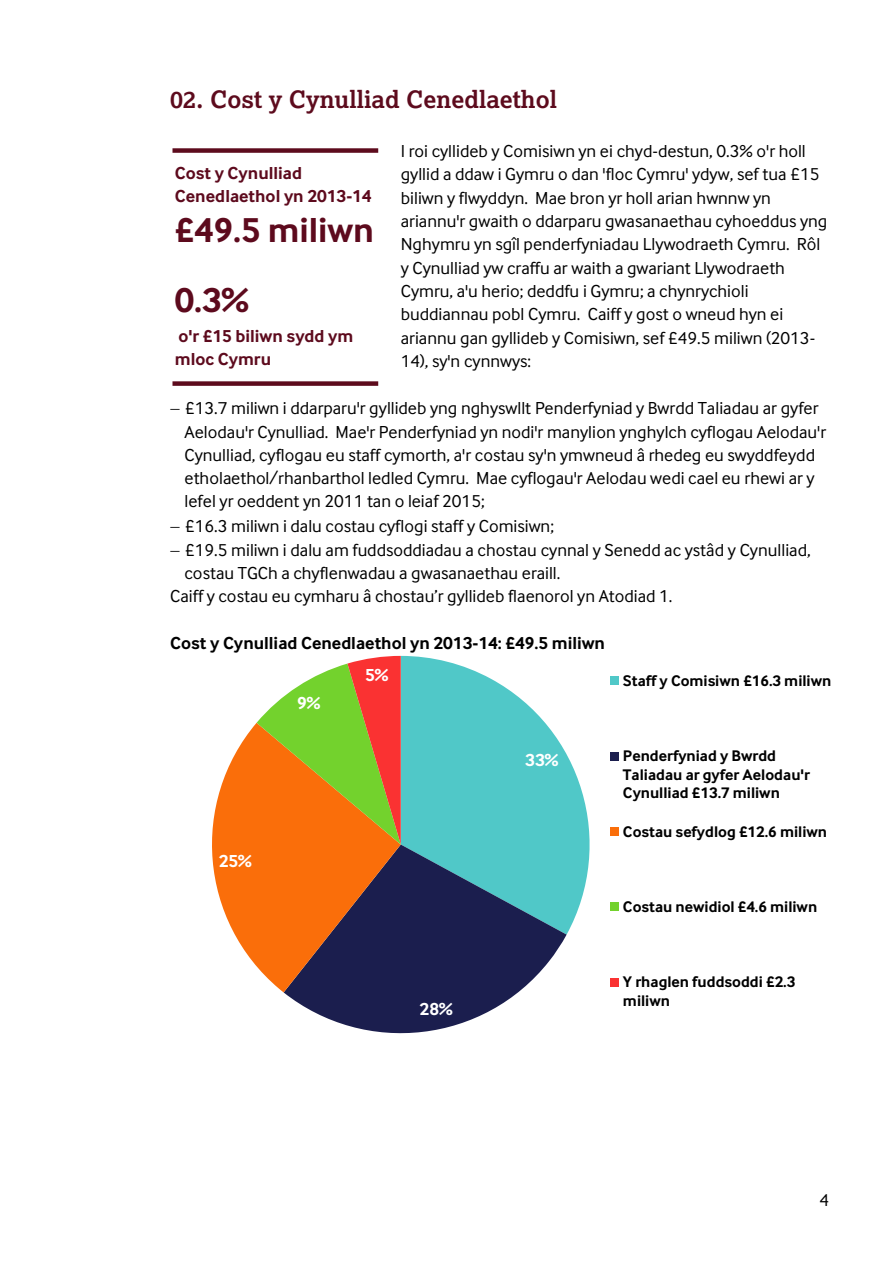
<style>
.page{position:relative;width:893px;height:1263px;background:#fff}
.page>*{position:absolute;margin:0;border:0;box-sizing:border-box;transform-origin:0 0}
.t1{font:700 36px "Cynulliad Sans";color:#5d0a1d}
.t2{font:700 24px "Cynulliad Serif";color:#5d0b1d}
.t3{font:700 18.15px "Cynulliad Sans";color:#fff}
.t4{font:18px/23.2px "Cynulliad Sans";color:#000}
.t5{font:700 18px/23.4px "Cynulliad Sans";color:#5d0a1d}
.t6{font:700 18px "Cynulliad Sans";color:#000}
.t7{font:700 15.9px/18.6px "Cynulliad Sans";color:#000}
</style>
<div class="page">
<svg style="left:401px;top:656px;width:215px;height:278px;fill:#50c8c8"></svg>
<svg style="left:284px;top:844px;width:283px;height:190px;fill:#1b1e4e"></svg>
<svg style="left:212px;top:723px;width:189px;height:269px;background:#c16e3f"></svg>
<svg style="left:257px;top:656px;width:144px;height:188px;background:#c69a3a"></svg>
<div style="left:611px;top:676px;width:8px;height:9px;background:#50c8c8"></div>
<div style="left:611px;top:752px;width:8px;height:8px;background:#1b1e4e"></div>
<div style="left:611px;top:827px;width:8px;height:9px;background:#fa6e0a"></div>
<div style="left:611px;top:903px;width:8px;height:8px;background:#73d22d"></div>
<div style="left:611px;top:978px;width:8px;height:8px;background:#fa3232"></div>
<div style="left:172px;top:148px;width:206px;height:5px;background:#5d0b1d"></div>
<div style="left:172px;top:381px;width:206px;height:5px;background:#5d0b1d"></div>
<h1 class="t2" style="left:170px;top:85px;width:388px">02. Cost y Cynulliad Cenedlaethol</h1>
<p class="t4" style="left:401px;top:139px;width:428px">I roi cyllideb y Comisiwn yn ei chyd-destun, 0.3% o'r holl gyllid a ddaw i Gymru o dan 'floc Cymru' ydyw, sef tua £15 biliwn y flwyddyn. Mae bron yr holl arian hwnnw yn ariannu'r gwaith o ddarparu gwasanaethau cyhoeddus yng Nghymru yn sgîl penderfyniadau Llywodraeth Cymru. Rôl y Cynulliad yw craffu ar waith a gwariant Llywodraeth Cymru, a'u herio; deddfu i Gymru; a chynrychioli buddiannau pobl Cymru. Caiff y gost o wneud hyn ei ariannu gan gyllideb y Comisiwn, sef £49.5 miliwn (2013- 14), sy'n cynnwys:</p>
<p class="t4" style="left:185px;top:396px;width:643px">£13.7 miliwn i ddarparu'r gyllideb yng nghyswllt Penderfyniad y Bwrdd Taliadau ar gyfer Aelodau'r Cynulliad. Mae'r Penderfyniad yn nodi'r manylion ynghylch cyflogau Aelodau'r Cynulliad, cyflogau eu staff cymorth, a'r costau sy'n ymwneud â rhedeg eu swyddfeydd etholaethol/rhanbarthol ledled Cymru. Mae cyflogau'r Aelodau wedi cael eu rhewi ar y lefel yr oeddent yn 2011 tan o leiaf 2015;</p>
<p class="t4" style="left:185px;top:513px;width:370px">£16.3 miliwn i dalu costau cyflogi staff y Comisiwn;</p>
<p class="t4" style="left:185px;top:537px;width:628px">£19.5 miliwn i dalu am fuddsoddiadau a chostau cynnal y Senedd ac ystâd y Cynulliad, costau TGCh a chyflenwadau a gwasanaethau eraill.</p>
<p class="t4" style="left:170px;top:584px;width:504px">Caiff y costau eu cymharu â chostau’r gyllideb flaenorol yn Atodiad 1.</p>
<p class="t6" style="left:170px;top:631px;width:436px">Cost y Cynulliad Cenedlaethol yn 2013-14: £49.5 miliwn</p>
<p class="t5" style="left:175px;top:160px;width:198px">Cost y Cynulliad<br>Cenedlaethol yn 2013-14</p>
<p class="t1" style="left:175px;top:208px;width:201px">£49.5 miliwn</p>
<p class="t1" style="left:175px;top:278px;width:75px">0.3%</p>
<p class="t5" style="left:175px;top:324px;width:180px">o'r £15 biliwn sydd ym mloc Cymru</p>
<p class="t3" style="left:297px;top:691px;width:25px">9%</p>
<p class="t3" style="left:365px;top:663px;width:25px">5%</p>
<p class="t3" style="left:219px;top:850px;width:35px">25%</p>
<p class="t3" style="left:420px;top:998px;width:35px">28%</p>
<p class="t3" style="left:525px;top:748px;width:35px">33%</p>
<p class="t7" style="left:623px;top:670px;width:210px">Staff y Comisiwn £16.3 miliwn</p>
<p class="t7" style="left:623px;top:746px;width:188px">Penderfyniad y Bwrdd<br>Taliadau ar gyfer Aelodau'r<br>Cynulliad £13.7 miliwn</p>
<p class="t7" style="left:623px;top:821px;width:206px">Costau sefydlog £12.6 miliwn</p>
<p class="t7" style="left:623px;top:897px;width:196px">Costau newidiol £4.6 miliwn</p>
<p class="t7" style="left:623px;top:972px;width:174px">Y rhaglen fuddsoddi £2.3 miliwn</p>
<p class="t4" style="left:820px;top:1187px;width:11px">4</p>
</div>
